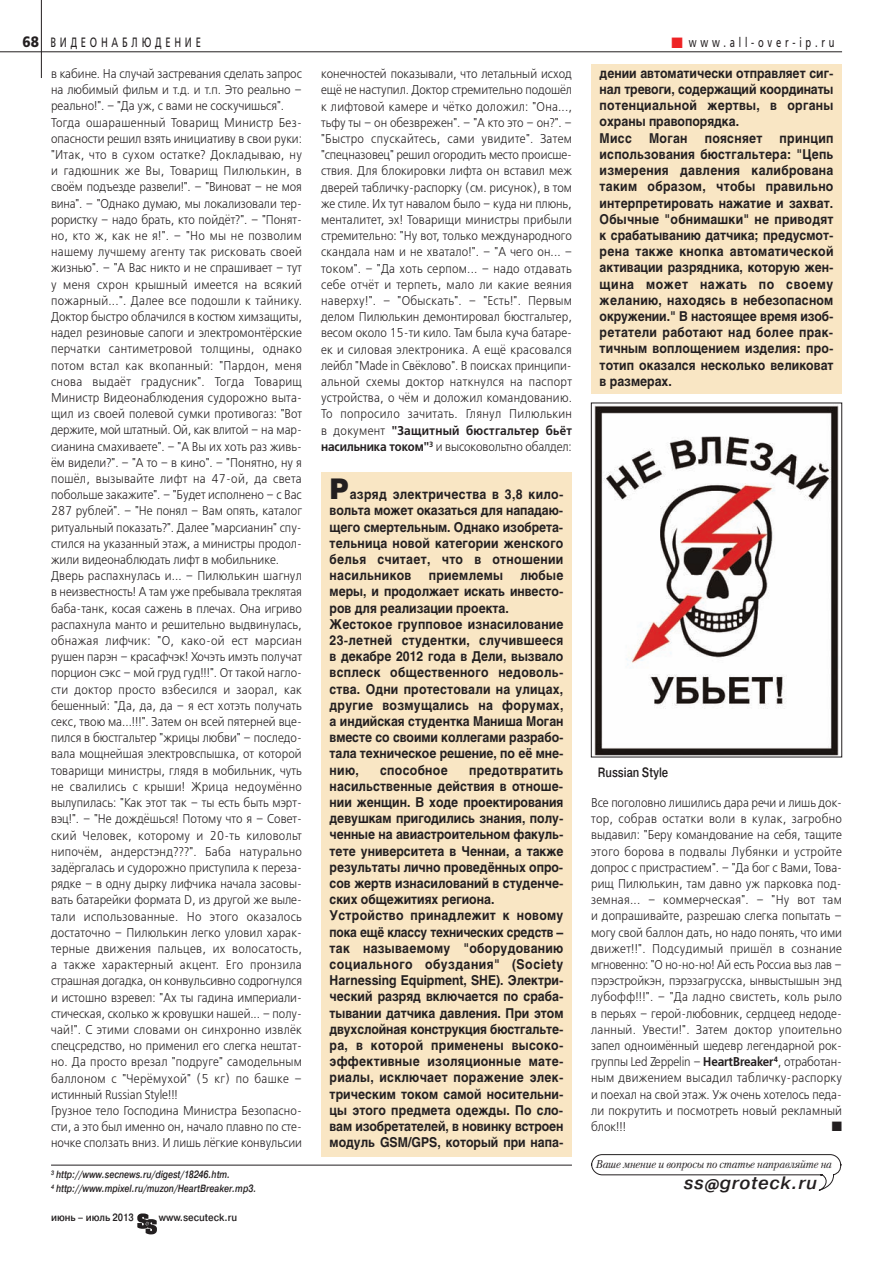
<style>
.page{position:relative;width:893px;height:1263px;background:#fff}
.page>*{position:absolute;margin:0;border:0;box-sizing:border-box;transform-origin:0 0}
.t1{font:italic 500 18px "Pragmatica";letter-spacing:.035em;color:#231f20}
.t2{font:700 13.5px/16.2px "Helios";color:#231f20;scale:.9 1}
.t3{font:13.5px "Free Set";letter-spacing:.4em;color:#231f20;scale:.7 1}
.t4{font:700 13.5px "Helios";letter-spacing:.025em;color:#231f20;scale:.9 1}
.t5{font:500 13.5px "Pragmatica";color:#231f20;scale:.8 1}
.t6{font:13.5px "Zapf Dingbats ITC";color:#231f20}
.t7{font:300 12.75px/16.2px "Free Set";color:#231f20;text-align:justify;scale:.9 1}
.t8{font:italic 11.25px "Petersburg";letter-spacing:-.015em;color:#231f20;scale:.96 1}
.t9{font:italic 500 10.5px/13.5px "Pragmatica";color:#231f20;scale:.8 1}
.t10{font:500 10.5px "Pragmatica";color:#231f20;scale:.9 1}
.s1{font-weight:700;font-size:15px}
.s2{color:#ee2325}
.s3{font-weight:600}
.s4{font-weight:900;font-size:28.5px}
</style>
<div class="page">
<div style="left:591px;top:64px;width:251px;height:329px;background:#f9e6c4"></div>
<div style="left:321px;top:472px;width:251px;height:685px;background:#f9e6c4"></div>
<hr style="left:0;top:52px;width:842px;height:1px;background:#231f20">
<hr style="left:41px;top:0;width:1px;height:78px;background:#231f20">
<svg style="left:137px;top:1213px;width:20px;height:21px"></svg>
<svg style="left:591px;top:1154px;width:251px;height:37px"></svg>
<hr style="left:51px;top:1165px;width:521px;height:1px;background:#231f20">
<img style="left:594px;top:405px;width:245px;height:350px">
<div style="left:591px;top:403px;width:251px;height:354px;border:1px solid #231f20"></div>
<p class="t3" style="left:23px;top:34px;width:256px"><span class="s1">68</span> ВИДЕОНАБЛЮДЕНИЕ</p>
<p class="t3" style="left:671px;top:34px;width:234px"><span class="s2">■</span>www.all-over-ip.ru</p>
<p class="t7" style="left:51px;top:65px;width:280px;text-align:left">в кабине. На случай застревания сделать запрос на любимый фильм и т.д. и т.п. Это реально – реально!". – "Да уж, с вами не соскучишься".<br>Тогда ошарашенный Товарищ Министр Без&shy;опасности решил взять инициативу в свои руки: "Итак, что в сухом остатке? Докладываю, ну и гадюшник же Вы, Товарищ Пилюлькин, в своём подъезде развели!". – "Виноват – не моя вина". – "Однако думаю, мы локализовали тер&shy;рористку – надо брать, кто пойдёт?". – "Понят&shy;но, кто ж, как не я!". – "Но мы не позволим нашему лучшему агенту так рисковать своей жизнью". – "А Вас никто и не спрашивает – тут у меня схрон крышный имеется на всякий пожарный...". Далее все подошли к тайнику.<br>Доктор быстро облачился в костюм химзащиты, надел резиновые сапоги и электромонтёрские перчатки сантиметровой толщины, однако потом встал как вкопанный: "Пардон, меня снова выдаёт градусник". Тогда Товарищ Министр Видеонаблюдения судорожно выта&shy;щил из своей полевой сумки противогаз: "Вот держите, мой штатный. Ой, как влитой – на мар&shy;сианина смахиваете". – "А Вы их хоть раз живь&shy;ём видели?". – "А то – в кино". – "Понятно, ну я пошёл, вызывайте лифт на 47-ой, да света побольше закажите". – "Будет исполнено – с Вас 287 рублей". – "Не понял – Вам опять, каталог ритуальный показать?". Далее "марсианин" спу&shy;стился на указанный этаж, а министры продол&shy;жили видеонаблюдать лифт в мобильнике.<br>Дверь распахнулась и... – Пилюлькин шагнул в неизвестность! А там уже пребывала треклятая баба-танк, косая сажень в плечах. Она игриво распахнула манто и решительно выдвинулась, обнажая лифчик: "О, како-ой ест марсиан рушен парэн – красафчэк! Хочэть имэть получат порцион сэкс – мой груд гуд!!!". От такой нагло&shy;сти доктор просто взбесился и заорал, как бешенный: "Да, да, да – я ест хотэть получать секс, твою ма...!!!". Затем он всей пятерней вце&shy;пился в бюстгальтер "жрицы любви" – последо&shy;вала мощнейшая электровспышка, от которой товарищи министры, глядя в мобильник, чуть не свалились с крыши! Жрица недоумённо вылупилась: "Как этот так – ты есть быть мэрт&shy;вэц!". – "Не дождёшься! Потому что я – Совет&shy;ский Человек, которому и 20-ть киловольт нипочём, андерстэнд???". Баба натурально задёргалась и судорожно приступила к переза&shy;рядке – в одну дырку лифчика начала засовы&shy;вать батарейки формата D, из другой же выле&shy;тали использованные. Но этого оказалось достаточно – Пилюлькин легко уловил харак&shy;терные движения пальцев, их волосатость, а также характерный акцент. Его пронзила страшная догадка, он конвульсивно содрогнулся и истошно взревел: "Ах ты гадина империали&shy;стическая, сколько ж кровушки нашей... – полу&shy;чай!". С этими словами он синхронно извлёк спецсредство, но применил его слегка нештат&shy;но. Да просто врезал "подруге" самодельным баллоном с "Черёмухой" (5 кг) по башке – истинный Russian Style!!!<br>Грузное тело Господина Министра Безопасно&shy;сти, а это был именно он, начало плавно по сте&shy;ночке сползать вниз. И лишь лёгкие конвульсии</p>
<p class="t7" style="left:321px;top:66px;width:280px">конечностей показывали, что летальный исход ещё не наступил. Доктор стремительно подошёл к лифтовой камере и чётко доложил: "Она..., тьфу ты – он обезврежен". – "А кто это – он?". – "Быстро спускайтесь, сами увидите". Затем "спецназовец" решил огородить место происше&shy;ствия. Для блокировки лифта он вставил меж дверей табличку-распорку (см. рисунок), в том же стиле. Их тут навалом было – куда ни плюнь, менталитет, эх! Товарищи министры прибыли стремительно: "Ну вот, только международного скандала нам и не хватало!". – "А чего он... – током". – "Да хоть серпом... – надо отдавать себе отчёт и терпеть, мало ли какие веяния наверху!". – "Обыскать". – "Есть!". Первым делом Пилюлькин демонтировал бюстгальтер, весом около 15-ти кило. Там была куча батаре&shy;ек и силовая электроника. А ещё красовался лейбл "Made in Свёклово". В поисках принципи&shy;альной схемы доктор наткнулся на паспорт устройства, о чём и доложил командованию.<br>То попросило зачитать. Глянул Пилюлькин в документ <span class="s3">"Защитный бюстгальтер бьёт насильника током"</span><sup>3</sup> и высоковольтно обалдел:</p>
<p class="t2" style="left:600px;top:66px;width:261px">дении автоматически отправляет сиг&shy;нал тревоги, содержащий координаты потенциальной жертвы, в органы охраны правопорядка.<br>Мисс</p>
<p class="t2" style="left:649px;top:131px;width:44px">Моган</p>
<p class="t4" style="left:705px;top:133px;width:66px">поясняет</p>
<p class="t2" style="left:600px;top:131px;width:261px;text-align:justify;text-indent:180px">принцип использования бюстгальтера: "Цепь измерения давления калибрована таким образом, чтобы правильно интерпретировать нажатие и захват.<br>Обычные "обнимашки" не приводят к срабатыванию датчика; предусмот&shy;рена также кнопка автоматической активации разрядника, которую жен&shy;щина может нажать по своему желанию, находясь в небезопасном окружении." В настоящее время изоб&shy;ретатели работают над более прак&shy;тичным воплощением изделия: про&shy;тотип оказался несколько великоват в размерах.</p>
<p class="t2" style="left:330px;top:488px;width:261px;text-align:justify"><span class="s4">Р</span>азряд электричества в 3,8 кило&shy;вольта может оказаться для нападаю&shy;щего смертельным. Однако изобрета&shy;тельница новой категории женского белья считает, что в отношении насильников</p>
<p class="t2" style="left:330px;top:569px;width:261px;text-indent:191px">любые меры, и продолжает искать инвесто&shy;ров для реализации проекта.<br>Жестокое групповое изнасилование<br>23-летней студентки, случившееся в декабре 2012 года в Дели, вызвало всплеск общественного недоволь&shy;ства. Одни протестовали на улицах, другие возмущались на форумах, а индийская студентка Маниша Моган вместе со своими коллегами разрабо&shy;тала техническое решение, по её мне&shy;нию,</p>
<p class="t4" style="left:429px;top:570px;width:84px">приемлемы</p>
<p class="t4" style="left:380px;top:765px;width:77px">способное</p>
<p class="t2" style="left:330px;top:763px;width:261px;text-indent:139px">предотвратить насильственные действия в отноше&shy;нии женщин. В ходе проектирования девушкам пригодились знания, полу&shy;ченные на авиастроительном факуль&shy;тете университета в Ченнаи, а также результаты лично проведённых опро&shy;сов жертв изнасилований в студенче&shy;ских общежитиях региона.<br>Устройство принадлежит к новому пока ещё классу технических средств – так называемому "оборудованию социального обуздания" (Society Harnessing Equipment, SHE). Электри&shy;ческий разряд включается по сраба&shy;тывании датчика давления. При этом двухслойная конструкция бюстгальте&shy;ра, в которой применены высоко&shy;эффективные изоляционные мате&shy;риалы, исключает поражение элек&shy;трическим током самой носительни&shy;цы этого предмета одежды. По сло&shy;вам изобретателей, в новинку встроен модуль GSM/GPS, который при напа-</p>
<p class="t5" style="left:598px;top:768px;width:89px">Russian Style</p>
<p class="t7" style="left:591px;top:794px;width:280px">Все поголовно лишились дара речи и лишь док&shy;тор, собрав остатки воли в кулак, загробно выдавил: "Беру командование на себя, тащите этого борова в подвалы Лубянки и устройте допрос с пристрастием". – "Да бог с Вами, Това&shy;рищ Пилюлькин, там давно уж парковка под&shy;земная... – коммерческая". – "Ну вот там и допрашивайте, разрешаю слегка попытать – могу свой баллон дать, но надо понять, что ими движет!!". Подсудимый пришёл в сознание мгновенно: "О но-но-но! Ай есть Россиа выз лав – пэрэстройкэн, пэрэзагрусска, ынвыстышын энд лубофф!!!". – "Да ладно свистеть, коль рыло в перьях – герой-любовник, сердцеед недоде&shy;ланный. Увести!". Затем доктор упоительно запел одноимённый шедевр легендарной рок&shy;группы Led Zeppelin – <span class="s3">HeartBreaker</span><sup>4</sup>, отработан&shy;ным движением высадил табличку-распорку и поехал на свой этаж. Уж очень хотелось педа&shy;ли покрутить и посмотреть новый рекламный блок!!!</p>
<p class="t6" style="left:832px;top:1118px;width:12px">■</p>
<p class="t9" style="left:51px;top:1169px;width:258px"><sup>3</sup> http://www.secnews.ru/digest/18246.htm.<br><sup>4</sup> http://www.mpixel.ru/muzon/HeartBreaker.mp3.</p>
<p class="t10" style="left:51px;top:1213px;width:94px">июнь – июль 2013</p>
<p class="t10" style="left:159px;top:1213px;width:89px">www.secuteck.ru</p>
<p class="t8" style="left:596px;top:1160px;width:248px">Ваше мнение и вопросы по статье направляйте на</p>
<p class="t1" style="left:684px;top:1176px;width:135px">ss@groteck.ru</p>
</div>
